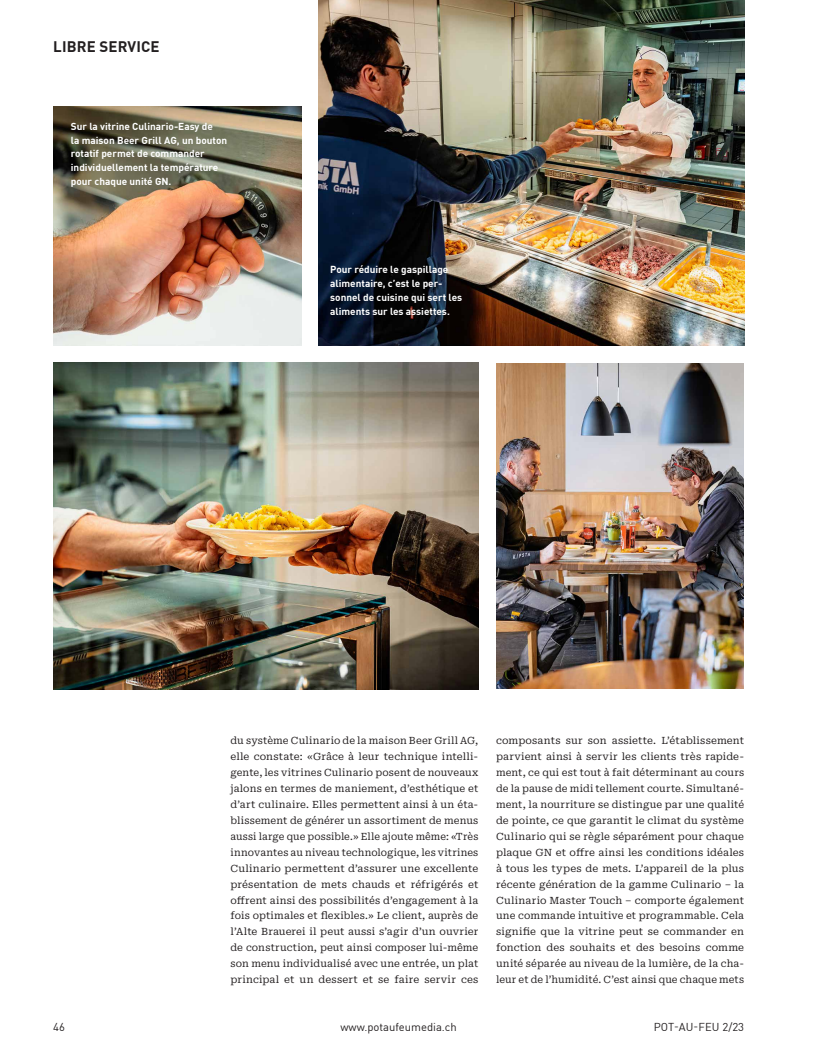
<style>
.page{position:relative;width:815px;height:1063px;background:#fff}
.page>*{position:absolute;margin:0;border:0;box-sizing:border-box;transform-origin:0 0}
.t1{font:700 15px "DINOT";letter-spacing:.01em;color:#231f20}
.t2{font:11.25px "DINOT";color:#231f20}
.t3{font:10px/16px "Roboto Serif";letter-spacing:.01em;color:#231f20;text-align:justify}
.t4{font:700 10px/13.8px "DINOT";color:#fff}
</style>
<div class="page">
<img style="left:53px;top:106px;width:248px;height:239px">
<img style="left:497px;top:363px;width:246px;height:326px">
<img style="left:319px;top:0;width:425px;height:345px">
<img style="left:53px;top:362px;width:425px;height:327px">
<h1 class="t1" style="left:53px;top:35px;width:108px">LIBRE SERVICE</h1>
<p class="t4" style="left:71px;top:118px;width:158px">Sur la vitrine Culinario-Easy de<br>la maison Beer Grill AG, un bouton rotatif permet de commander individuellement la température pour chaque unité GN.</p>
<p class="t4" style="left:330px;top:262px;width:133px">Pour réduire le gaspillage alimentaire, c’est le per&shy;sonnel de cuisine qui sert les aliments sur les assiettes.</p>
<p class="t3" style="left:231px;top:732px;width:249px">du système Culinario de la maison Beer Grill AG, elle constate: «Grâce à leur technique intelli&shy;gente, les vitrines Culinario posent de nouveaux jalons en termes de maniement, d’esthétique et d’art culinaire. Elles permettent ainsi à un éta&shy;blissement de générer un assortiment de menus aussi large que possible.» Elle ajoute même: «Très innovantes au niveau technologique, les vitrines Culinario permettent d’assurer une excellente présentation de mets chauds et réfrigérés et offrent ainsi des possibilités d’engagement à la fois optimales et flexibles.» Le client, auprès de l’Alte Brauerei il peut aussi s’agir d’un ouvrier de construction, peut ainsi composer lui-même son menu individualisé avec une entrée, un plat principal et un dessert et se faire servir ces</p>
<p class="t3" style="left:496px;top:732px;width:250px">composants sur son assiette. L’établissement parvient ainsi à servir les clients très rapide&shy;ment, ce qui est tout à fait déterminant au cours de la pause de midi tellement courte. Simultané&shy;ment, la nourriture se distingue par une qualité de pointe, ce que garantit le climat du système Culinario qui se règle séparément pour chaque plaque GN et offre ainsi les conditions idéales à tous les types de mets. L’appareil de la plus récente génération de la gamme Culinario – la Culinario Master Touch – comporte également une commande intuitive et programmable. Cela signifie que la vitrine peut se commander en fonction des souhaits et des besoins comme unité séparée au niveau de la lumière, de la cha&shy;leur et de l’humidité. C’est ainsi que chaque mets</p>
<p class="t2" style="left:53px;top:1018px;width:13px">46</p>
<p class="t2" style="left:340px;top:1018px;width:118px">www.potaufeumedia.ch</p>
<p class="t2" style="left:654px;top:1018px;width:92px">POT-AU-FEU 2/23</p>
</div>
